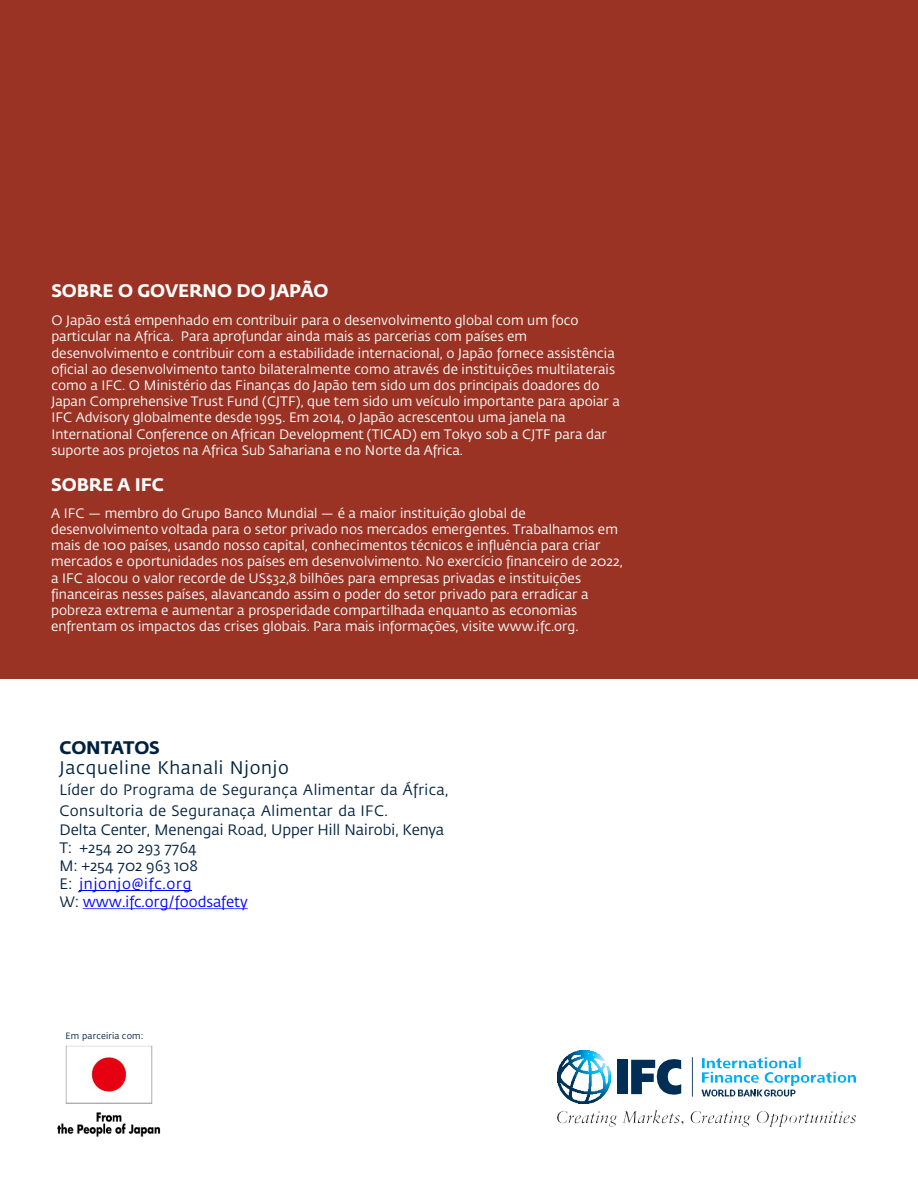
<style>
.page{position:relative;width:918px;height:1188px;background:#fff}
.page>*{position:absolute;margin:0;border:0;box-sizing:border-box;transform-origin:0 0}
.t1{font:700 18px "Fedra Sans Std";color:#fff}
.t2{font:18px "Fedra Sans Std";letter-spacing:.04em;color:#00223f}
.t3{font:700 18px "Fedra Sans Std";letter-spacing:-.015em;color:#00223f}
.t4{font:15px/21px "Fedra Sans Std";letter-spacing:.02em;color:#00223f}
.t5{font:15px "Fedra Sans Std";color:#00223f}
.t6{font:15px "Fedra Sans Std";letter-spacing:.005em;color:#00f}
.t7{font:15px "Fedra Sans Std";letter-spacing:.05em;color:#00f}
.t8{font:13.5px/16.2px "Fedra Sans Std";color:#fff}
.t9{font:9px "Fedra Sans Std";letter-spacing:.02em;color:#00223f}
.s1{color:#00223f}
</style>
<div class="page">
<img style="left:57px;top:1045px;width:104px;height:92px">
<div style="left:0;top:0;width:918px;height:678px;background:#9a3324"></div>
<hr style="left:79px;top:890px;width:113px;height:1px;background:#00f">
<svg style="left:83px;top:908px;width:165px;height:1px"></svg>
<div style="left:617px;top:1060px;width:10px;height:34px;background:#002e54"></div>
<svg style="left:631px;top:1059px;width:50px;height:36px"></svg>
<img style="left:702px;top:1057px;width:154px;height:29px">
<svg style="left:701px;top:1090px;width:95px;height:6px"></svg>
<img style="left:557px;top:1051px;width:53px;height:52px">
<svg style="left:692px;top:1057px;width:1px;height:40px"></svg>
<img style="left:558px;top:1111px;width:298px;height:15px">
<p class="t1" style="left:51px;top:279px;width:279px">SOBRE O GOVERNO DO JAPÃO</p>
<p class="t8" style="left:51px;top:313px;width:570px">O Japão está empenhado em contribuir para o desenvolvimento global com um foco particular na Africa. Para aprofundar ainda mais as parcerias com países em desenvolvimento e contribuir com a estabilidade internacional, o Japão fornece assistência oficial ao desenvolvimento tanto bilateralmente como através de instituições multilaterais como a IFC. O Ministério das Finanças do Japão tem sido um dos principais doadores do Japan Comprehensive Trust Fund (CJTF), que tem sido um veículo importante para apoiar a IFC Advisory globalmente desde 1995. Em 2014, o Japão acrescentou uma janela na International Conference on African Development (TICAD) em Tokyo sob a CJTF para dar suporte aos projetos na Africa Sub Sahariana e no Norte da Africa.</p>
<p class="t1" style="left:51px;top:473px;width:114px">SOBRE A IFC</p>
<p class="t8" style="left:51px;top:505px;width:573px">A IFC — membro do Grupo Banco Mundial — é a maior instituição global de desenvolvimento voltada para o setor privado nos mercados emergentes. Trabalhamos em mais de 100 países, usando nosso capital, conhecimentos técnicos e influência para criar mercados e oportunidades nos países em desenvolvimento. No exercício financeiro de 2022, a IFC alocou o valor recorde de US$32,8 bilhões para empresas privadas e instituições financeiras nesses países, alavancando assim o poder do setor privado para erradicar a pobreza extrema e aumentar a prosperidade compartilhada enquanto as economias enfrentam os impactos das crises globais. Para mais informações, visite www.ifc.org.</p>
<p class="t3" style="left:59px;top:736px;width:102px">CONTATOS</p>
<p class="t2" style="left:59px;top:757px;width:231px">Jacqueline Khanali Njonjo</p>
<p class="t4" style="left:59px;top:779px;width:390px">Líder do Programa de Segurança Alimentar da África,<br>Consultoria de Seguranaça Alimentar da IFC.</p>
<p class="t5" style="left:59px;top:821px;width:386px">Delta Center, Menengai Road, Upper Hill Nairobi, Kenya</p>
<p class="t5" style="left:59px;top:839px;width:139px">T: +254 20 293 7764</p>
<p class="t5" style="left:59px;top:857px;width:140px">M: +254 702 963 108</p>
<p class="t7" style="left:59px;top:875px;width:133px"><span class="s1">E:</span> jnjonjo@ifc.org</p>
<p class="t6" style="left:59px;top:893px;width:190px"><span class="s1">W:</span> www.ifc.org/foodsafety</p>
<p class="t9" style="left:65px;top:1031px;width:80px">Em parceiria com:</p>
</div>
